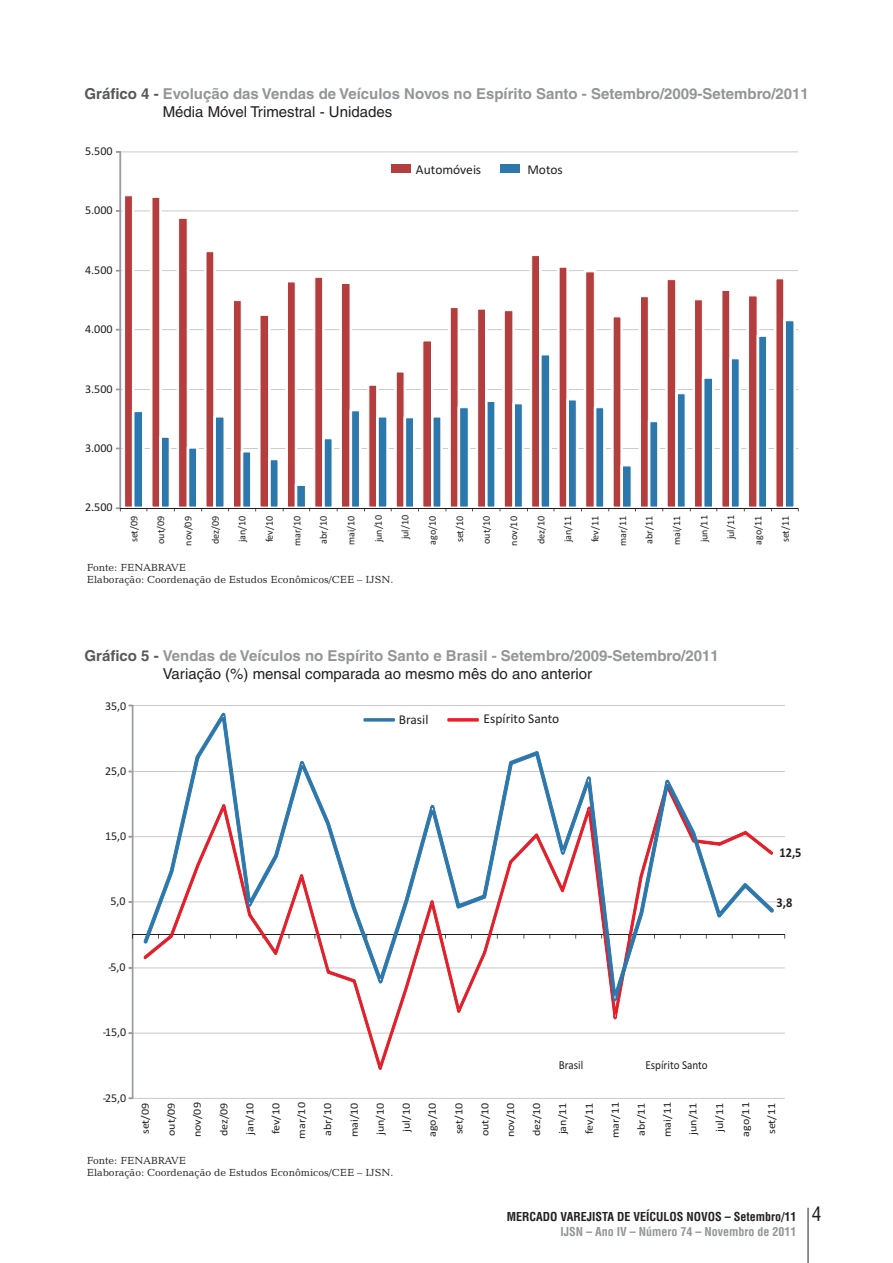
<style>
.page{position:relative;width:893px;height:1263px;background:#fff}
.page>*{position:absolute;margin:0;border:0;box-sizing:border-box;transform-origin:0 0}
.t1{font:condensed 19.5px "Helvetica LT";color:#231f20}
.t2{font:700 15px/17.4px "Helvetica LT";color:#939598}
.t3{font:13.5px "Calibri";color:#231f20}
.t4{font:700 13.5px "Calibri";color:#231f20;scale:.91 1}
.t5{font:12.15px "Calibri";color:#231f20;scale:.91 1}
.t6{font:12px "Calibri";color:#231f20}
.t7{font:700 condensed 12px "Helvetica LT";color:#231f20}
.t8{font:700 condensed 12px "Helvetica LT";color:#939598}
.t9{font:10.95px "Calibri";color:#231f20;scale:1.1 1}
.t10{font:10.5px/12.6px "Candida BT";color:#231f20}
.t11{font:10.2px "Calibri";color:#231f20}
.s1{color:#57585a}
.s2{font-weight:400;color:#231f20}
</style>
<div class="page">
<hr style="left:808px;top:1208px;width:1px;height:55px;background:#231f20">
<hr style="left:133px;top:1098px;width:652px;height:1px;background:#bcbdc0">
<hr style="left:133px;top:1033px;width:652px;height:1px;background:#bcbdc0">
<hr style="left:133px;top:967px;width:652px;height:1px;background:#bcbdc0">
<hr style="left:133px;top:901px;width:652px;height:1px;background:#bcbdc0">
<hr style="left:133px;top:836px;width:652px;height:1px;background:#bcbdc0">
<hr style="left:133px;top:771px;width:652px;height:1px;background:#bcbdc0">
<hr style="left:133px;top:705px;width:652px;height:1px;background:#bcbdc0">
<hr style="left:133px;top:934px;width:652px;height:1px;background:#231f20">
<svg style="left:128px;top:704px;width:6px;height:395px"></svg>
<svg style="left:144px;top:1001px;width:630px;height:68px"></svg>
<svg style="left:143px;top:713px;width:631px;height:288px"></svg>
<svg style="left:116px;top:151px;width:683px;height:360px"></svg>
<p class="t2" style="left:163px;top:87px;width:648px;text-indent:-78px"><span class="s1">Gráfico 4 -</span> Evolução das Vendas de Veículos Novos no Espírito Santo - Setembro/2009-Setembro/2011<br><span class="s2">Média Móvel Trimestral - Unidades</span></p>
<p class="t6" style="left:85px;top:146px;width:29px">5.500</p>
<p class="t6" style="left:85px;top:205px;width:29px">5.000</p>
<p class="t6" style="left:85px;top:265px;width:29px">4.500</p>
<p class="t6" style="left:85px;top:324px;width:29px">4.000</p>
<p class="t6" style="left:85px;top:384px;width:29px">3.500</p>
<p class="t6" style="left:85px;top:443px;width:29px">3.000</p>
<p class="t6" style="left:85px;top:502px;width:29px">2.500</p>
<p class="t3" style="left:416px;top:164px;width:67px">Automóveis</p>
<p class="t3" style="left:527px;top:164px;width:37px">Motos</p>
<p class="t11" style="left:130px;top:542px;width:28px;rotate:-90deg">set/09</p>
<p class="t11" style="left:156px;top:544px;width:30px;rotate:-90deg">out/09</p>
<p class="t11" style="left:184px;top:545px;width:31px;rotate:-90deg">nov/09</p>
<p class="t11" style="left:211px;top:544px;width:30px;rotate:-90deg">dez/09</p>
<p class="t11" style="left:238px;top:542px;width:28px;rotate:-90deg">jan/10</p>
<p class="t11" style="left:265px;top:542px;width:28px;rotate:-90deg">fev/10</p>
<p class="t11" style="left:293px;top:546px;width:32px;rotate:-90deg">mar/10</p>
<p class="t11" style="left:319px;top:544px;width:29px;rotate:-90deg">abr/10</p>
<p class="t11" style="left:347px;top:545px;width:31px;rotate:-90deg">mai/10</p>
<p class="t11" style="left:374px;top:542px;width:29px;rotate:-90deg">jun/10</p>
<p class="t11" style="left:401px;top:539px;width:26px;rotate:-90deg">jul/10</p>
<p class="t11" style="left:428px;top:545px;width:30px;rotate:-90deg">ago/10</p>
<p class="t11" style="left:455px;top:542px;width:28px;rotate:-90deg">set/10</p>
<p class="t11" style="left:482px;top:544px;width:30px;rotate:-90deg">out/10</p>
<p class="t11" style="left:510px;top:545px;width:31px;rotate:-90deg">nov/10</p>
<p class="t11" style="left:537px;top:544px;width:30px;rotate:-90deg">dez/10</p>
<p class="t11" style="left:564px;top:542px;width:28px;rotate:-90deg">jan/11</p>
<p class="t11" style="left:591px;top:542px;width:28px;rotate:-90deg">fev/11</p>
<p class="t11" style="left:618px;top:546px;width:32px;rotate:-90deg">mar/11</p>
<p class="t11" style="left:645px;top:544px;width:29px;rotate:-90deg">abr/11</p>
<p class="t11" style="left:672px;top:545px;width:31px;rotate:-90deg">mai/11</p>
<p class="t11" style="left:700px;top:542px;width:29px;rotate:-90deg">jun/11</p>
<p class="t11" style="left:726px;top:539px;width:26px;rotate:-90deg">jul/11</p>
<p class="t11" style="left:754px;top:545px;width:30px;rotate:-90deg">ago/11</p>
<p class="t11" style="left:781px;top:542px;width:28px;rotate:-90deg">set/11</p>
<p class="t10" style="left:87px;top:562px;width:308px">Fonte: FENABRAVE<br>Elaboração: Coordenação de Estudos Econômicos/CEE – IJSN.</p>
<p class="t2" style="left:163px;top:648px;width:558px;text-indent:-78px"><span class="s1">Gráfico 5 -</span> Vendas de Veículos no Espírito Santo e Brasil - Setembro/2009-Setembro/2011<br><span class="s2">Variação (%) mensal comparada ao mesmo mês do ano anterior</span></p>
<p class="t3" style="left:399px;top:714px;width:31px">Brasil</p>
<p class="t3" style="left:484px;top:713px;width:77px">Espírito Santo</p>
<p class="t6" style="left:105px;top:701px;width:23px">35,0</p>
<p class="t6" style="left:105px;top:766px;width:23px">25,0</p>
<p class="t6" style="left:105px;top:831px;width:23px">15,0</p>
<p class="t6" style="left:111px;top:896px;width:17px">5,0</p>
<p class="t6" style="left:108px;top:962px;width:19px">-5,0</p>
<p class="t4" style="left:780px;top:847px;width:25px">12,5</p>
<p class="t4" style="left:777px;top:897px;width:19px">3,8</p>
<p class="t6" style="left:103px;top:1027px;width:25px">-15,0</p>
<p class="t6" style="left:103px;top:1092px;width:25px">-25,0</p>
<p class="t5" style="left:559px;top:1060px;width:28px">Brasil</p>
<p class="t5" style="left:645px;top:1060px;width:70px">Espírito Santo</p>
<p class="t9" style="left:141px;top:1134px;width:30px;rotate:-90deg">set/09</p>
<p class="t9" style="left:167px;top:1136px;width:32px;rotate:-90deg">out/09</p>
<p class="t9" style="left:193px;top:1137px;width:33px;rotate:-90deg">nov/09</p>
<p class="t9" style="left:219px;top:1136px;width:32px;rotate:-90deg">dez/09</p>
<p class="t9" style="left:245px;top:1134px;width:30px;rotate:-90deg">jan/10</p>
<p class="t9" style="left:271px;top:1134px;width:30px;rotate:-90deg">fev/10</p>
<p class="t9" style="left:297px;top:1139px;width:35px;rotate:-90deg">mar/10</p>
<p class="t9" style="left:323px;top:1136px;width:32px;rotate:-90deg">abr/10</p>
<p class="t9" style="left:350px;top:1137px;width:33px;rotate:-90deg">mai/10</p>
<p class="t9" style="left:376px;top:1135px;width:31px;rotate:-90deg">jun/10</p>
<p class="t9" style="left:402px;top:1132px;width:28px;rotate:-90deg">jul/10</p>
<p class="t9" style="left:427px;top:1137px;width:33px;rotate:-90deg">ago/10</p>
<p class="t9" style="left:454px;top:1134px;width:30px;rotate:-90deg">set/10</p>
<p class="t9" style="left:480px;top:1136px;width:32px;rotate:-90deg">out/10</p>
<p class="t9" style="left:506px;top:1137px;width:33px;rotate:-90deg">nov/10</p>
<p class="t9" style="left:532px;top:1136px;width:32px;rotate:-90deg">dez/10</p>
<p class="t9" style="left:558px;top:1134px;width:30px;rotate:-90deg">jan/11</p>
<p class="t9" style="left:585px;top:1134px;width:30px;rotate:-90deg">fev/11</p>
<p class="t9" style="left:611px;top:1138px;width:35px;rotate:-90deg">mar/11</p>
<p class="t9" style="left:636px;top:1135px;width:32px;rotate:-90deg">abr/11</p>
<p class="t9" style="left:662px;top:1137px;width:33px;rotate:-90deg">mai/11</p>
<p class="t9" style="left:688px;top:1135px;width:31px;rotate:-90deg">jun/11</p>
<p class="t9" style="left:715px;top:1132px;width:28px;rotate:-90deg">jul/11</p>
<p class="t9" style="left:741px;top:1137px;width:33px;rotate:-90deg">ago/11</p>
<p class="t9" style="left:767px;top:1134px;width:30px;rotate:-90deg">set/11</p>
<p class="t10" style="left:87px;top:1155px;width:308px">Fonte: FENABRAVE<br>Elaboração: Coordenação de Estudos Econômicos/CEE – IJSN.</p>
<p class="t7" style="left:507px;top:1211px;width:291px">MERCADO VAREJISTA DE VEÍCULOS NOVOS – Setembro/11</p>
<p class="t8" style="left:560px;top:1227px;width:238px">IJSN – Ano IV – Número 74 – Novembro de 2011</p>
<h1 class="t1" style="left:812px;top:1206px;width:11px">4</h1>
</div>
